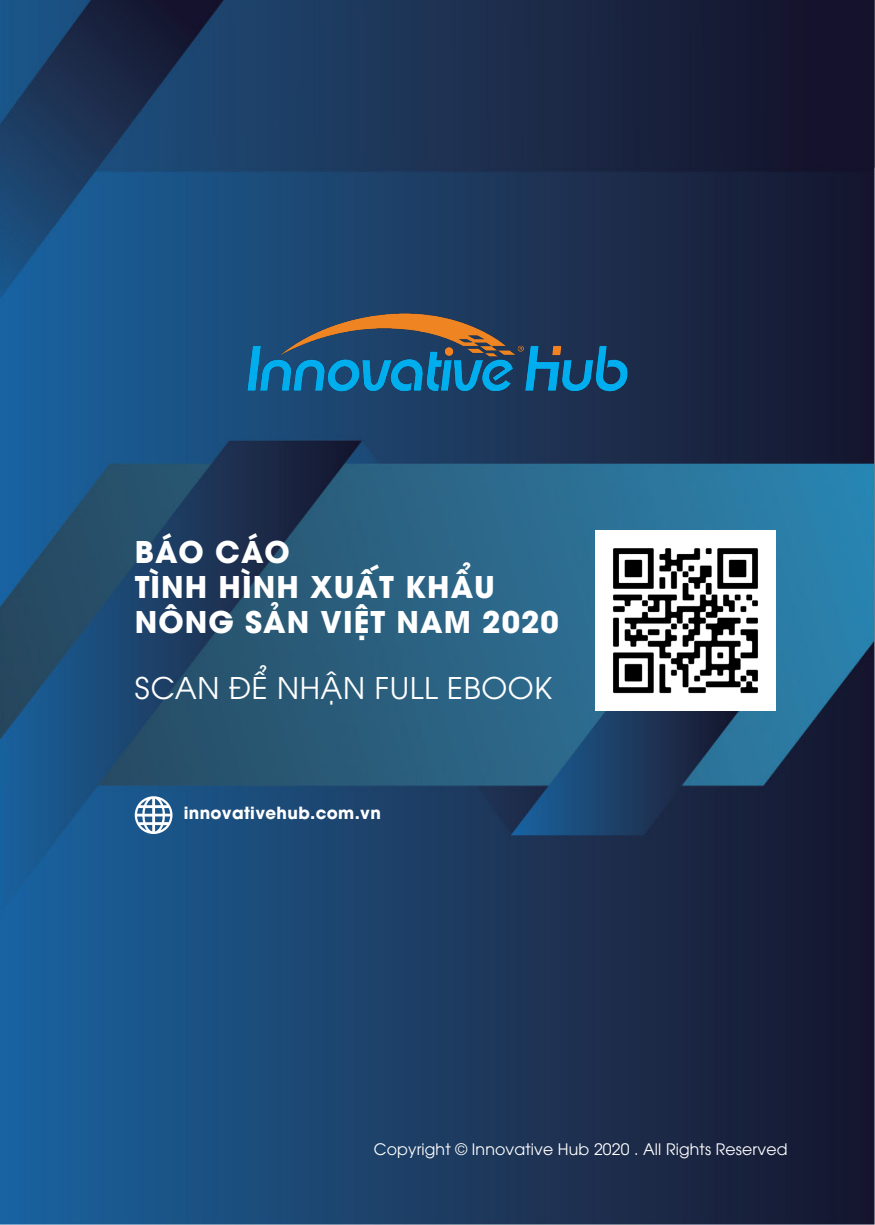
<style>
.page{position:relative;width:875px;height:1225px;background:#fff}
.page>*{position:absolute;margin:0;border:0;box-sizing:border-box;transform-origin:0 0}
.t1{font:700 29.75px/35px "UTM Avo";letter-spacing:.035em;color:#fff}
.TOCheading1{font:29.75px "UTM Avo";letter-spacing:.02em;color:#fff}
.else1{font:700 16.62px "UTM Avo";letter-spacing:.02em;color:#fff}
.t2{font:15.75px "UTM Avo";letter-spacing:.01em;color:#fff}
</style>
<div class="page">
<img style="left:0;top:0;width:875px;height:1225px">
<img style="left:222px;top:276px;width:431px;height:144px">
<svg style="left:135px;top:796px;width:38px;height:38px"></svg>
<img style="left:595px;top:530px;width:180px;height:180px">
<p class="t1" style="left:135px;top:531px;width:157px">BÁO CÁO</p>
<p class="t1" style="left:135px;top:566px;width:426px">TÌNH HÌNH XUẤT KHẨU<br>NÔNG SẢN VIỆT NAM 2020</p>
<p class="TOCheading1" style="left:135px;top:665px;width:419px">SCAN ĐỂ NHẬN FULL EBOOK</p>
<p class="else1" style="left:184px;top:799px;width:199px">innovativehub.com.vn</p>
<p class="t2" style="left:374px;top:1137px;width:415px">Copyright © Innovative Hub 2020 . All Rights Reserved</p>
</div>
